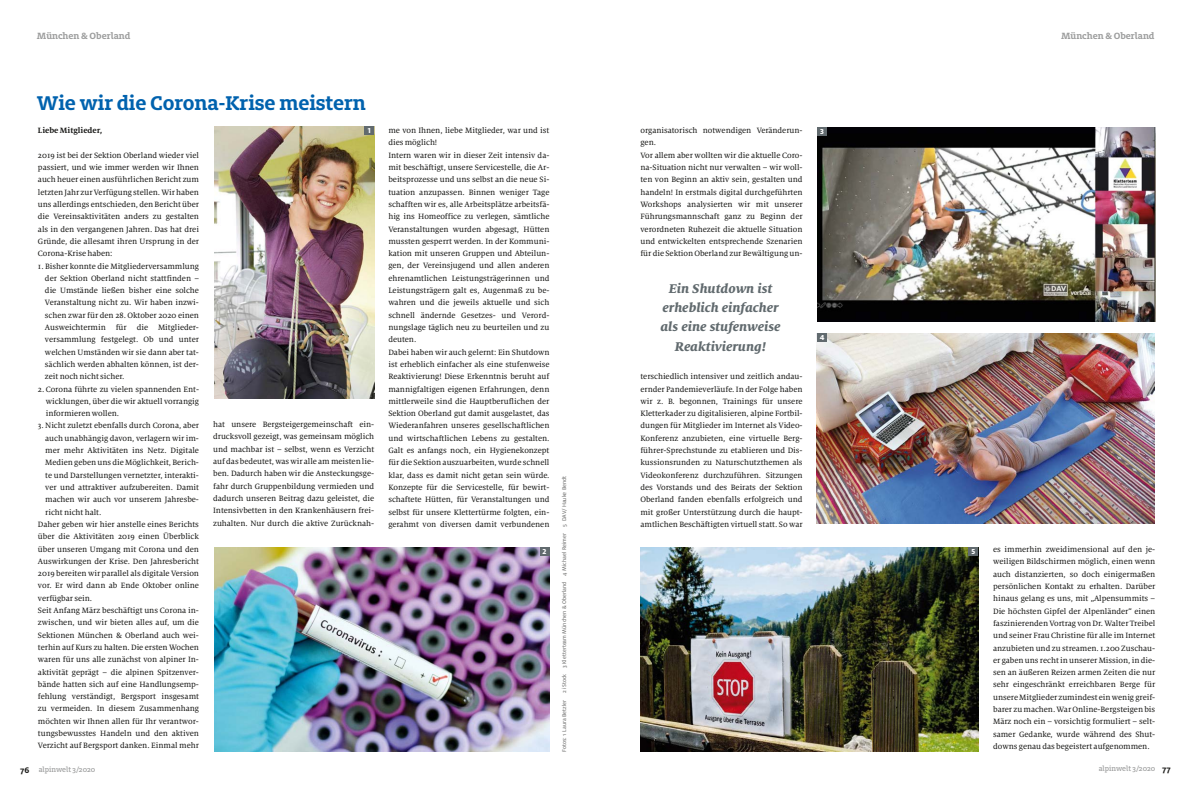
<style>
.page{position:relative;width:1191px;height:794px;background:#fff}
.page>*{position:absolute;margin:0;border:0;box-sizing:border-box;transform-origin:0 0}
.t1{font:700 22px "Milo Slab OT";letter-spacing:-.005em;color:#0062ae}
.t2{font:italic 800 14px/19px "Milo Serif OT";color:#616a6e;text-align:center}
.t3{font:700 10px "Milo Slab OT";color:#9c9d9d}
.t4{font:8.5px/12.3px "Milo Serif OT Text";letter-spacing:-.005em;color:#1a1a18;text-align:justify}
.t5{font:700 8.5px "Milo Serif OT";letter-spacing:-.005em;color:#1a1a18}
.t6{font:500 8px "Milo Slab OT";color:#9c9d9d}
.t7{font:800 8px "Milo OT";color:#fff}
.t8{font:6px "Milo OT Text";color:#6f6f6e}
.s1{font-family:"Milo OT";font-weight:700;font-size:9px;color:#1a1a18}
</style>
<div class="page">
<img style="left:817px;top:127px;width:338px;height:195px">
<img style="left:817px;top:333px;width:337px;height:190px">
<img style="left:214px;top:126px;width:160px;height:272px">
<img style="left:214px;top:547px;width:335px;height:204px">
<img style="left:640px;top:547px;width:338px;height:204px">
<div style="left:364px;top:126px;width:10px;height:9px;background:#616a6e"></div>
<div style="left:539px;top:547px;width:10px;height:9px;background:#616a6e"></div>
<div style="left:817px;top:127px;width:10px;height:9px;background:#616a6e"></div>
<div style="left:817px;top:333px;width:10px;height:8px;background:#616a6e"></div>
<div style="left:968px;top:547px;width:10px;height:9px;background:#616a6e"></div>
<p class="t3" style="left:37px;top:32px;width:95px">München &amp; Oberland</p>
<p class="t3" style="left:1061px;top:32px;width:95px">München &amp; Oberland</p>
<h1 class="t1" style="left:37px;top:95px;width:330px">Wie wir die Corona-Krise meistern</h1>
<p class="t5" style="left:38px;top:127px;width:66px">Liebe Mitglieder,</p>
<p class="t4" style="left:38px;top:149px;width:162px">2019 ist bei der Sektion Oberland wieder viel passiert, und wie immer werden wir Ihnen auch heuer einen ausführlichen Bericht zum letzten Jahr zur Verfügung stellen. Wir haben uns allerdings entschieden, den Bericht über die Vereinsaktivitäten anders zu gestalten als in den vergangenen Jahren. Das hat drei Gründe, die allesamt ihren Ursprung in der Corona-Krise haben:</p>
<p class="t4" style="left:45px;top:260px;width:156px;text-indent:-7px">1. Bisher konnte die Mitgliederversammlung der Sektion Oberland nicht stattfinden – die Umstände ließen bisher eine solche Veranstaltung nicht zu. Wir haben inzwi&shy;schen zwar für den 28. Oktober 2020 einen Ausweichtermin für die Mitglieder&shy;versammlung festgelegt. Ob und unter welchen Umständen wir sie dann aber tat&shy;sächlich werden abhalten können, ist der&shy;zeit noch nicht sicher.</p>
<p class="t4" style="left:46px;top:383px;width:155px;text-indent:-8px">2. Corona führte zu vielen spannenden Ent&shy;wicklungen, über die wir aktuell vorrangig informieren wollen.</p>
<p class="t4" style="left:38px;top:420px;width:163px">3. Nicht zuletzt ebenfalls durch Corona, aber</p>
<p class="t4" style="left:45px;top:432px;width:155px">auch unabhängig davon, verlagern wir im-</p>
<p class="t4" style="left:45px;top:445px;width:155px">mer mehr Aktivitäten ins Netz. Digitale</p>
<p class="t4" style="left:45px;top:457px;width:155px">Medien geben uns die Möglichkeit, Berich-</p>
<p class="t4" style="left:45px;top:469px;width:155px">te und Darstellungen vernetzter, interakti-</p>
<p class="t4" style="left:45px;top:481px;width:155px">ver und attraktiver aufzubereiten. Damit</p>
<p class="t4" style="left:45px;top:494px;width:155px">machen wir auch vor unserem Jahresbe-</p>
<p class="t4" style="left:45px;top:506px;width:58px">richt nicht halt.</p>
<p class="t4" style="left:38px;top:518px;width:162px">Daher geben wir hier anstelle eines Berichts</p>
<p class="t4" style="left:38px;top:531px;width:162px">über die Aktivitäten 2019 einen Überblick</p>
<p class="t4" style="left:38px;top:543px;width:162px">über unseren Umgang mit Corona und den</p>
<p class="t4" style="left:38px;top:555px;width:162px">Auswirkungen der Krise. Den Jahresbericht</p>
<p class="t4" style="left:38px;top:568px;width:162px">2019 bereiten wir parallel als digitale Version</p>
<p class="t4" style="left:38px;top:580px;width:162px">vor. Er wird dann ab Ende Oktober online</p>
<p class="t4" style="left:38px;top:592px;width:56px">verfügbar sein.</p>
<p class="t4" style="left:38px;top:604px;width:162px">Seit Anfang März beschäftigt uns Corona in-</p>
<p class="t4" style="left:38px;top:617px;width:162px">zwischen, und wir bieten alles auf, um die</p>
<p class="t4" style="left:38px;top:629px;width:162px">Sektionen München &amp; Oberland auch wei-</p>
<p class="t4" style="left:38px;top:641px;width:162px">terhin auf Kurs zu halten. Die ersten Wochen</p>
<p class="t4" style="left:38px;top:654px;width:162px">waren für uns alle zunächst von alpiner In-</p>
<p class="t4" style="left:38px;top:666px;width:162px">aktivität geprägt – die alpinen Spitzenver-</p>
<p class="t4" style="left:38px;top:678px;width:162px">bände hatten sich auf eine Handlungsemp-</p>
<p class="t4" style="left:38px;top:691px;width:162px">fehlung verständigt, Bergsport insgesamt</p>
<p class="t4" style="left:38px;top:703px;width:162px">zu vermeiden. In diesem Zusammenhang</p>
<p class="t4" style="left:38px;top:715px;width:162px">möchten wir Ihnen allen für Ihr verantwor-</p>
<p class="t4" style="left:38px;top:727px;width:162px">tungsbewusstes Handeln und den aktiven</p>
<p class="t4" style="left:38px;top:740px;width:162px">Verzicht auf Bergsport danken. Einmal mehr</p>
<p class="t7" style="left:368px;top:127px;width:5px">1</p>
<p class="t4" style="left:213px;top:419px;width:162px">hat unsere Bergsteigergemeinschaft ein&shy;drucksvoll gezeigt, was gemeinsam möglich und machbar ist – selbst, wenn es Verzicht auf das bedeutet, was wir alle am meisten lie&shy;ben. Dadurch haben wir die Ansteckungsge&shy;fahr durch Gruppenbildung vermieden und dadurch unseren Beitrag dazu geleistet, die Intensivbetten in den Krankenhäusern frei&shy;zuhalten. Nur durch die aktive Zurücknah-</p>
<p class="t4" style="left:388px;top:125px;width:162px;text-align:left">me von Ihnen, liebe Mitglieder, war und ist dies möglich!<br>Intern waren wir in dieser Zeit intensiv da&shy;mit beschäftigt, unsere Servicestelle, die Ar&shy;beitsprozesse und uns selbst an die neue Si&shy;tuation anzupassen. Binnen weniger Tage schafften wir es, alle Arbeitsplätze arbeitsfä&shy;hig ins Homeoffice zu verlegen, sämtliche Veranstaltungen wurden abgesagt, Hütten mussten gesperrt werden. In der Kommuni&shy;kation mit unseren Gruppen und Abteilun&shy;gen, der Vereinsjugend und allen anderen ehrenamtlichen Leistungsträgerinnen und Leistungsträgern galt es, Augenmaß zu be&shy;wahren und die jeweils aktuelle und sich schnell ändernde Gesetzes- und Verord&shy;nungslage täglich neu zu beurteilen und zu deuten.<br>Dabei haben wir auch gelernt: Ein Shutdown ist erheblich einfacher als eine stufenweise Reaktivierung! Diese Erkenntnis beruht auf mannigfaltigen eigenen Erfahrungen, denn mittlerweile sind die Hauptberuflichen der Sektion Oberland gut damit ausgelastet, das Wiederanfahren unseres gesellschaftlichen und wirtschaftlichen Lebens zu gestalten.<br>Galt es anfangs noch, ein Hygienekonzept für die Sektion auszuarbeiten, wurde schnell klar, dass es damit nicht getan sein würde.<br>Konzepte für die Servicestelle, für bewirt&shy;schaftete Hütten, für Veranstaltungen und selbst für unsere Klettertürme folgten, ein&shy;gerahmt von diversen damit verbundenen</p>
<p class="t7" style="left:542px;top:548px;width:5px">2</p>
<p class="t8" style="left:562px;top:751px;width:277px;rotate:-90deg">Fotos: 1 Laura Betzler 2 iStock 3 Kletterteam München &amp; Oberland 4 Michael Reimer 5 DAV/ Hauke Bendt</p>
<p class="t4" style="left:640px;top:125px;width:164px;text-align:left">organisatorisch notwendigen Veränderun&shy;gen.<br>Vor allem aber wollten wir die aktuelle Coro&shy;na-Situation nicht nur verwalten – wir woll&shy;ten von Beginn an aktiv sein, gestalten und handeln! In erstmals digital durchgeführten Workshops analysierten wir mit unserer Führungsmannschaft ganz zu Beginn der verordneten Ruhezeit die aktuelle Situation und entwickelten entsprechende Szenarien für die Sektion Oberland zur Bewältigung un-</p>
<h2 class="t2" style="left:660px;top:280px;width:122px">Ein Shutdown ist erheblich einfacher als eine stufenweise<br>Reaktivierung!</h2>
<p class="t4" style="left:640px;top:371px;width:164px">terschiedlich intensiver und zeitlich andau&shy;ernder Pandemieverläufe. In der Folge haben wir z. B. begonnen, Trainings für unsere Kletterkader zu digitalisieren, alpine Fortbil&shy;dungen für Mitglieder im Internet als Video-Konferenz anzubieten, eine virtuelle Berg&shy;führer-Sprechstunde zu etablieren und Dis&shy;kussionsrunden zu Naturschutzthemen als Videokonferenz durchzuführen. Sitzungen des Vorstands und des Beirats der Sektion Oberland fanden ebenfalls erfolgreich und mit großer Unterstützung durch die haupt&shy;amtlichen Beschäftigten virtuell statt. So war</p>
<p class="t7" style="left:820px;top:128px;width:5px">3</p>
<p class="t7" style="left:819px;top:334px;width:6px">4</p>
<p class="t7" style="left:971px;top:548px;width:5px">5</p>
<p class="t4" style="left:993px;top:544px;width:164px">es immerhin zweidimensional auf den je&shy;weiligen Bildschirmen möglich, einen wenn auch distanzierten, so doch einigermaßen persönlichen Kontakt zu erhalten. Darüber hinaus gelang es uns, mit „Alpensummits – Die höchsten Gipfel der Alpenländer“ einen faszinierenden Vortrag von Dr. Walter Treibel und seiner Frau Christine für alle im Internet anzubieten und zu streamen. 1.200 Zuschau&shy;er gaben uns recht in unserer Mission, in die&shy;sen an äußeren Reizen armen Zeiten die nur sehr eingeschränkt erreichbaren Berge für unsere Mitglieder zumindest ein wenig greif&shy;barer zu machen. War Online-Bergsteigen bis März noch ein – vorsichtig formuliert – selt&shy;samer Gedanke, wurde während des Shut&shy;downs genau das begeistert aufgenommen.</p>
<p class="t6" style="left:20px;top:766px;width:76px"><span class="s1">76</span> alpinwelt 3/2020</p>
<p class="t6" style="left:1098px;top:765px;width:74px">alpinwelt 3/2020 <span class="s1">77</span></p>
</div>
